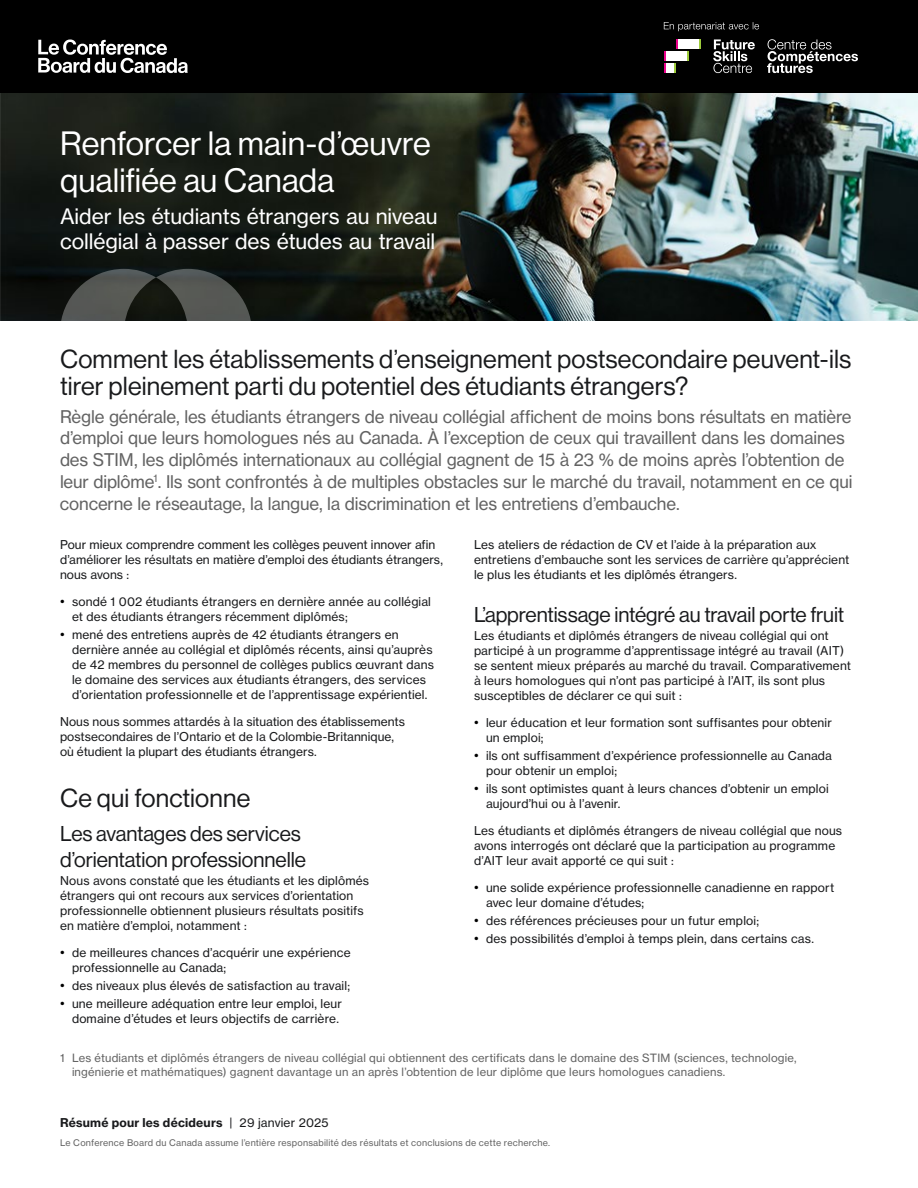
<style>
.page{position:relative;width:918px;height:1188px;background:#fff}
.page>*{position:absolute;margin:0;border:0;box-sizing:border-box;transform-origin:0 0}
.t1{font:33px/37.5px "N Haas Grotesk DS Pro 55 Rg";letter-spacing:.005em;color:#fff}
.t2{font:25.5px/27px "N Haas Grotesk DS Pro 55 Rg";letter-spacing:.005em;color:#191a1c}
.t3{font:21px/25.5px "N Haas Grotesk DS Pro 55 Rg";letter-spacing:-.005em;color:#191a1c}
.t4{font:21px/25.5px "N Haas Grotesk TX Pro 55 Rg";letter-spacing:-.005em;color:#fff}
.t5{font:17.25px/21.8px "N Haas Grotesk TX Pro 55 Rg";letter-spacing:-.01em;color:#636363}
.t6{font:12px/15px "N Haas Grotesk TX Pro 55 Rg";letter-spacing:.015em;color:#191a1c}
.t7{font:12px "N Haas Grotesk TX Pro 75 Bd";letter-spacing:.02em;color:#191a1c}
.t8{font:11.25px/13.5px "N Haas Grotesk TX Pro 55 Rg";letter-spacing:.015em;color:#636363}
.t9{font:9px "N Haas Grotesk TX Pro 55 Rg";letter-spacing:.02em;color:#636363}
.s1{font-size:13.5px;color:#000}
.s2{font-family:"N Haas Grotesk TX Pro 55 Rg"}
</style>
<div class="page">
<img style="left:0;top:93px;width:918px;height:227px">
<div style="left:0;top:0;width:918px;height:93px;background:#000"></div>
<svg style="left:60px;top:269px;width:192px;height:52px;background:#3b3e3b"></svg>
<svg style="left:38px;top:40px;width:150px;height:33px"></svg>
<svg style="left:713px;top:39px;width:42px;height:34px"></svg>
<svg style="left:767px;top:39px;width:91px;height:34px"></svg>
<div style="left:678px;top:39px;width:21px;height:10px;background:#fff"></div>
<div style="left:666px;top:63px;width:8px;height:10px;background:#fff"></div>
<svg style="left:676px;top:39px;width:2px;height:10px"></svg>
<svg style="left:699px;top:39px;width:2px;height:10px"></svg>
<div style="left:666px;top:51px;width:21px;height:10px;background:#fff"></div>
<svg style="left:664px;top:51px;width:2px;height:22px"></svg>
<svg style="left:687px;top:51px;width:2px;height:10px"></svg>
<svg style="left:674px;top:63px;width:2px;height:10px"></svg>
<svg style="left:664px;top:22px;width:95px;height:9px"></svg>
<h1 class="t1" style="left:60px;top:124px;width:372px">Renforcer la main-d’œuvre qualifiée au Canada</h1>
<h3 class="t4" style="left:60px;top:203px;width:379px">Aider les étudiants étrangers au niveau collégial à passer des études au travail</h3>
<h2 class="t2" style="left:60px;top:345px;width:793px">Comment les établissements d’enseignement postsecondaire peuvent-ils tirer pleinement parti du potentiel des étudiants étrangers?</h2>
<p class="t5" style="left:60px;top:405px;width:794px">Règle générale, les étudiants étrangers de niveau collégial affichent de moins bons résultats en matière d’emploi que leurs homologues nés au Canada. À l’exception de ceux qui travaillent dans les domaines des STIM, les diplômés internationaux au collégial gagnent de 15 à 23 % de moins après l’obtention de leur diplôme<sup>1</sup>. Ils sont confrontés à de multiples obstacles sur le marché du travail, notamment en ce qui concerne le réseautage, la langue, la discrimination et les entretiens d’embauche.</p>
<p class="t6" style="left:60px;top:537px;width:385px">Pour mieux comprendre comment les collèges peuvent innover afin d’améliorer les résultats en matière d’emploi des étudiants étrangers, nous avons :</p>
<p class="t6" style="left:72px;top:594px;width:361px;text-indent:-12px"><span class="s1">•</span> sondé 1 002 étudiants étrangers en dernière année au collégial et des étudiants étrangers récemment diplômés;</p>
<p class="t6" style="left:72px;top:627px;width:363px;text-indent:-12px"><span class="s1">•</span> mené des entretiens auprès de 42 étudiants étrangers en dernière année au collégial et diplômés récents, ainsi qu’auprès de 42 membres du personnel de collèges publics œuvrant dans le domaine des services aux étudiants étrangers, des services d’orientation professionnelle et de l’apprentissage expérientiel.</p>
<p class="t6" style="left:60px;top:714px;width:347px">Nous nous sommes attardés à la situation des établissements postsecondaires de l’Ontario et de la Colombie-Britannique, où étudient la plupart des étudiants étrangers.</p>
<h2 class="t2" style="left:60px;top:784px;width:192px">Ce qui fonctionne</h2>
<h3 class="t3" style="left:60px;top:821px;width:247px">Les avantages des services d’orientation professionnelle</h3>
<p class="t6" style="left:60px;top:873px;width:311px">Nous avons constaté que les étudiants et les diplômés étrangers qui ont recours aux services d’orientation professionnelle obtiennent plusieurs résultats positifs en matière d’emploi, notamment :</p>
<p class="t6" style="left:72px;top:945px;width:280px;text-indent:-12px"><span class="s1">•</span> de meilleures chances d’acquérir une expérience professionnelle au Canada;</p>
<p class="t6" style="left:60px;top:978px;width:292px"><span class="s1">•</span> des niveaux plus élevés de satisfaction au travail;</p>
<p class="t6" style="left:60px;top:996px;width:284px;text-align:right"><span class="s1">•</span> une meilleure adéquation entre leur emploi, leur domaine d’études et leurs objectifs de carrière.</p>
<p class="t6" style="left:474px;top:537px;width:377px">Les ateliers de rédaction de CV et l’aide à la préparation aux entretiens d’embauche sont les services de carrière qu’apprécient le plus les étudiants et les diplômés étrangers.</p>
<h3 class="t3" style="left:474px;top:602px;width:372px">L’apprentissage intégré au travail porte fruit</h3>
<p class="t6" style="left:474px;top:628px;width:379px">Les étudiants et diplômés étrangers de niveau collégial qui ont participé à un programme d’apprentissage intégré au travail (AIT) se sentent mieux préparés au marché du travail. Comparativement à leurs homologues qui n’ont pas participé à l’AIT, ils sont plus susceptibles de déclarer ce qui suit :</p>
<p class="t6" style="left:486px;top:715px;width:347px;text-indent:-12px"><span class="s1">•</span> leur éducation et leur formation sont suffisantes pour obtenir un emploi;</p>
<p class="t6" style="left:486px;top:748px;width:347px;text-indent:-12px"><span class="s1">•</span> ils ont suffisamment d’expérience professionnelle au Canada pour obtenir un emploi;</p>
<p class="t6" style="left:486px;top:781px;width:344px;text-indent:-12px"><span class="s1">•</span> ils sont optimistes quant à leurs chances d’obtenir un emploi aujourd’hui ou à l’avenir.</p>
<p class="t6" style="left:474px;top:823px;width:370px">Les étudiants et diplômés étrangers de niveau collégial que nous avons interrogés ont déclaré que la participation au programme d’AIT leur avait apporté ce qui suit :</p>
<p class="t6" style="left:486px;top:880px;width:350px;text-indent:-12px"><span class="s1">•</span> une solide expérience professionnelle canadienne en rapport avec leur domaine d’études;</p>
<p class="t6" style="left:474px;top:913px;width:287px"><span class="s1">•</span> des références précieuses pour un futur emploi;</p>
<p class="t6" style="left:474px;top:931px;width:342px"><span class="s1">•</span> des possibilités d’emploi à temps plein, dans certains cas.</p>
<p class="t8" style="left:72px;top:1051px;width:726px;text-indent:-12px">1 Les étudiants et diplômés étrangers de niveau collégial qui obtiennent des certificats dans le domaine des STIM (sciences, technologie, ingénierie et mathématiques) gagnent davantage un an après l’obtention de leur diplôme que leurs homologues canadiens.</p>
<p class="t7" style="left:60px;top:1115px;width:270px">Résumé pour les décideurs <span class="s2">| 29 janvier 2025</span></p>
<p class="t9" style="left:60px;top:1137px;width:492px">Le Conference Board du Canada assume l’entière responsabilité des résultats et conclusions de cette recherche.</p>
</div>
